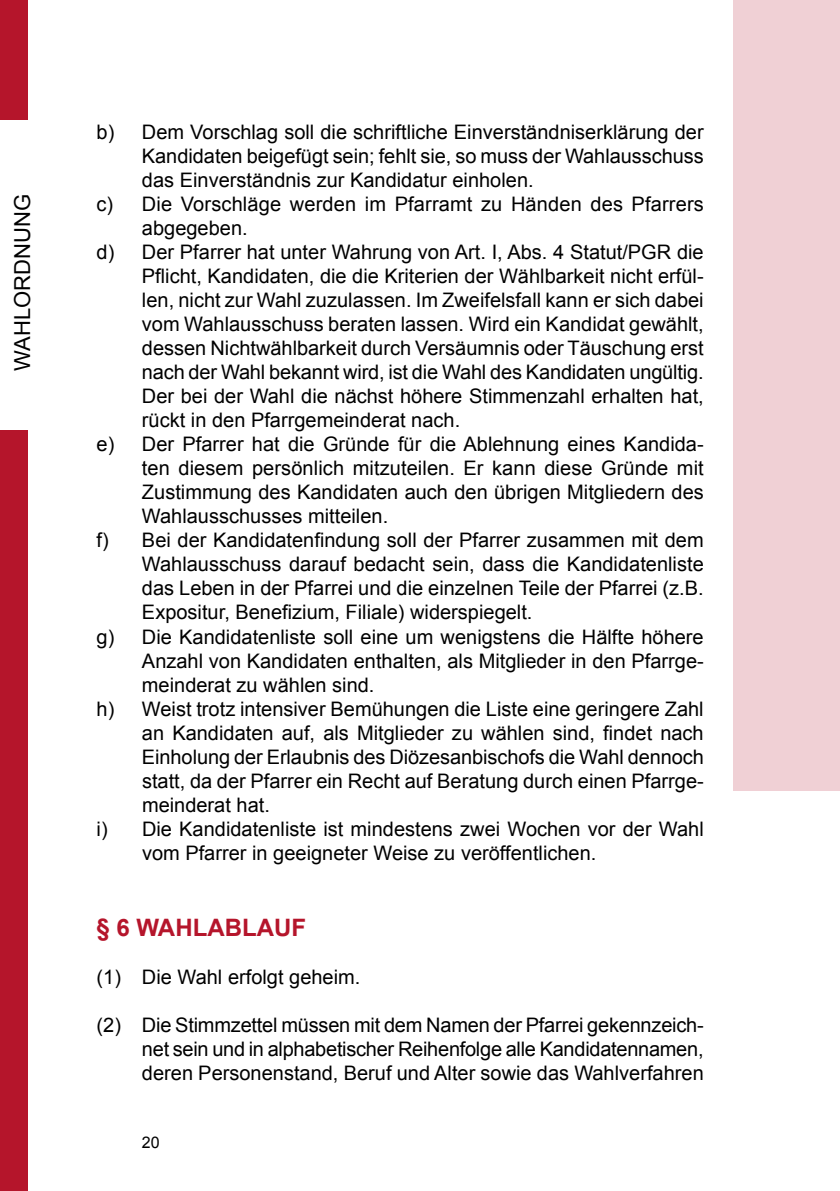
<style>
.page{position:relative;width:840px;height:1191px;background:#fff}
.page>*{position:absolute;margin:0;border:0;box-sizing:border-box;transform-origin:0 0}
.t1{font:700 24px "Arial";color:#b5152b}
.t2{font:22px "Arial";color:#000}
.t3{font:20px/24px "Arial";color:#000;text-align:justify}
.t4{font:16px "Arial";color:#000}
</style>
<div class="page">
<div style="left:0;top:0;width:27px;height:1191px;background:#b5152b"></div>
<div style="left:0;top:120px;width:51px;height:310px;background:#fff"></div>
<div style="left:732px;top:0;width:107px;height:790px;background:#f0d0d5"></div>
<p class="t2" style="left:8px;top:371px;width:175px;rotate:-90deg">WAHLORDNUNG</p>
<p class="t3" style="left:96px;top:120px;width:608px">b) Dem Vorschlag soll die schriftliche Einverständniserklärung der</p>
<p class="t3" style="left:142px;top:144px;width:563px">Kandidaten beigefügt sein; fehlt sie, so muss der Wahlausschuss</p>
<p class="t3" style="left:142px;top:168px;width:393px">das Einverständnis zur Kandidatur einholen.</p>
<p class="t3" style="left:96px;top:192px;width:608px">c) Die Vorschläge werden im Pfarramt zu Händen des Pfarrers</p>
<p class="t3" style="left:142px;top:216px;width:107px">abgegeben.</p>
<p class="t3" style="left:96px;top:240px;width:608px">d) Der Pfarrer hat unter Wahrung von Art. I , Abs. 4 Statut/PGR die</p>
<p class="t3" style="left:142px;top:264px;width:563px">Pflicht, Kandidaten, die die Kriterien der Wählbarkeit nicht erfül-</p>
<p class="t3" style="left:142px;top:288px;width:563px">len, nicht zur Wahl zuzulassen. I m Zweifelsfall kann er sich dabei</p>
<p class="t3" style="left:142px;top:312px;width:563px">vom Wahlausschuss beraten lassen. Wird ein Kandidat gewählt,</p>
<p class="t3" style="left:142px;top:336px;width:563px">dessen N ichtwählbarkeit durch Versäumnis oder Täuschung erst</p>
<p class="t3" style="left:142px;top:360px;width:563px">nach der Wahl bekannt wird, ist die Wahl des Kandidaten ungültig.</p>
<p class="t3" style="left:142px;top:384px;width:563px">Der bei der Wahl die nächst höhere Stimmenzahl erhalten hat,</p>
<p class="t3" style="left:142px;top:408px;width:319px">rückt in den Pfarrgemeinderat nach.</p>
<p class="t3" style="left:96px;top:432px;width:608px">e) Der Pfarrer hat die Gründe für die Ablehnung eines Kandida-</p>
<p class="t3" style="left:142px;top:456px;width:563px">ten diesem persönlich mitzuteilen. Er kann diese Gründe mit</p>
<p class="t3" style="left:142px;top:480px;width:563px">Zustimmung des Kandidaten auch den übrigen Mitgliedern des</p>
<p class="t3" style="left:142px;top:504px;width:247px">Wahlausschusses mitteilen.</p>
<p class="t3" style="left:96px;top:528px;width:608px">f) Bei der Kandidatenfindung soll der Pfarrer zusammen mit dem</p>
<p class="t3" style="left:142px;top:552px;width:563px">Wahlausschuss darauf bedacht sein, dass die Kandidatenliste</p>
<p class="t3" style="left:142px;top:576px;width:563px">das Leben in der Pfarrei und die einzelnen Teile der Pfarrei (z.B.</p>
<p class="t3" style="left:142px;top:600px;width:392px">Expositur, Benefizium, Filiale) widerspiegelt.</p>
<p class="t3" style="left:96px;top:624px;width:608px">g) Die Kandidatenliste soll eine um wenigstens die Hälfte höhere</p>
<p class="t3" style="left:142px;top:648px;width:563px">Anzahl von Kandidaten enthalten, als Mitglieder in den Pfarrge-</p>
<p class="t3" style="left:142px;top:672px;width:234px">meinderat zu wählen sind.</p>
<p class="t3" style="left:96px;top:696px;width:608px">h) Weist trotz intensiver Bemühungen die Liste eine geringere Zahl</p>
<p class="t3" style="left:142px;top:720px;width:563px">an Kandidaten auf, als Mitglieder zu wählen sind, findet nach</p>
<p class="t3" style="left:142px;top:744px;width:563px">Einholung der Erlaubnis des Diözesanbischofs die Wahl dennoch</p>
<p class="t3" style="left:142px;top:768px;width:563px">statt, da der Pfarrer ein Recht auf Beratung durch einen Pfarrge-</p>
<p class="t3" style="left:142px;top:792px;width:129px">meinderat hat.</p>
<p class="t3" style="left:96px;top:816px;width:608px">i) Die Kandidatenliste ist mindestens zwei Wochen vor der Wahl</p>
<p class="t3" style="left:142px;top:840px;width:455px">vom Pfarrer in geeigneter Weise zu veröffentlichen.</p>
<p class="t1" style="left:96px;top:912px;width:211px">§ 6 WAHLABLAUF</p>
<p class="t3" style="left:96px;top:965px;width:265px">(1) Die Wahl erfolgt geheim.</p>
<p class="t3" style="left:142px;top:1013px;width:563px;text-indent:-45px">(2) Die Stimmzettel müssen mit dem Namen der Pfarrei gekennzeich&shy;net sein und in alphabetischer Reihenfolge alle Kandidatennamen, deren Personenstand, Beruf und Alter sowie das Wahlverfahren</p>
<p class="t4" style="left:142px;top:1132px;width:19px">20</p>
</div>
